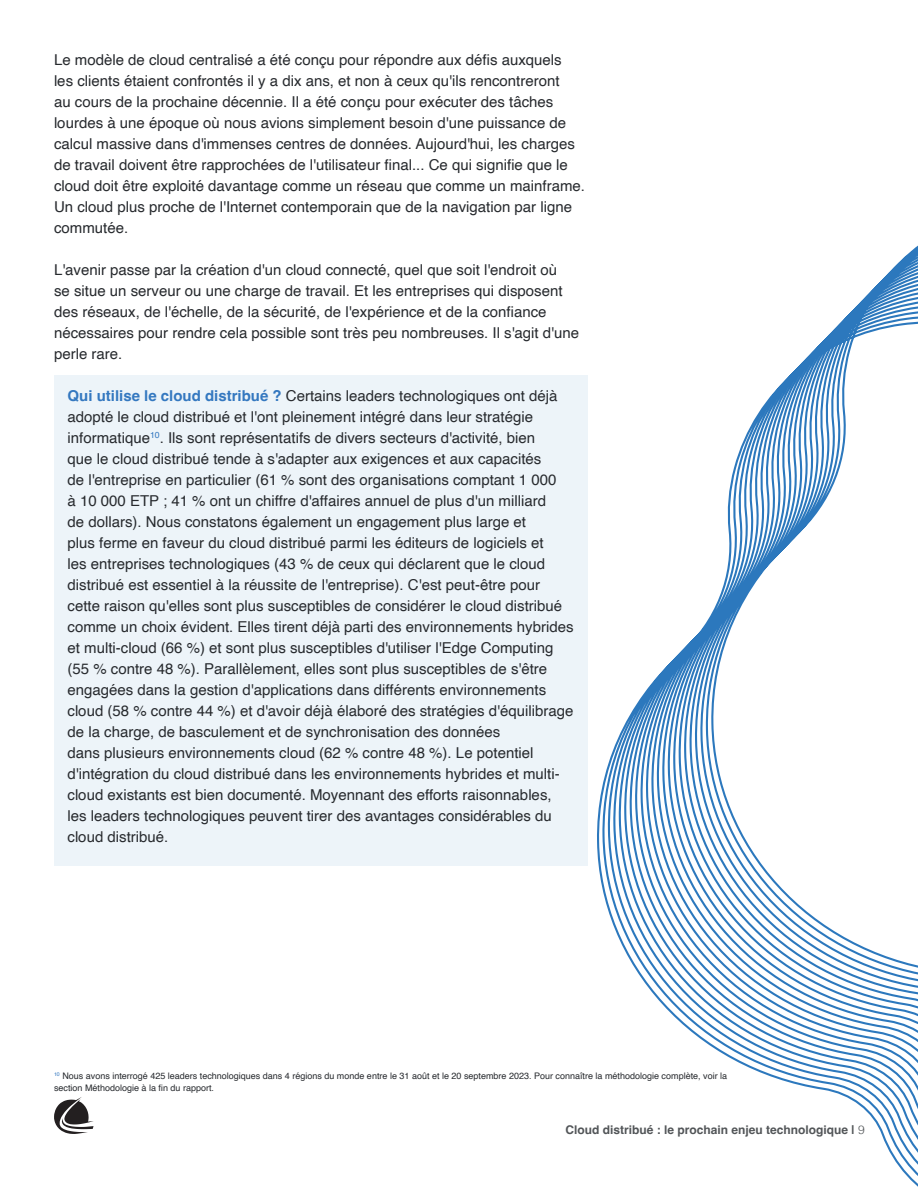
<style>
.page{position:relative;width:918px;height:1188px;background:#fff}
.page>*{position:absolute;margin:0;border:0;box-sizing:border-box;transform-origin:0 0}
.t1{font:15px/21px "Helvetica";color:#272a2e}
.t2{font:700 12px "Helvetica";color:#525558}
.t3{font:9px/12px "Helvetica";color:#272a2e}
.s1{font-weight:700;color:#3478c0}
.s2{font-weight:300}
</style>
<div class="page">
<svg style="left:54px;top:1097px;width:40px;height:37px"></svg>
<div style="left:54px;top:376px;width:534px;height:490px;background:#edf4f9"></div>
<svg style="left:597px;top:245px;width:321px;height:942px"></svg>
<p class="t1" style="left:54px;top:50px;width:533px">Le modèle de cloud centralisé a été conçu pour répondre aux défis auxquels<br>les clients étaient confrontés il y a dix ans, et non à ceux qu'ils rencontreront<br>au cours de la prochaine décennie. Il a été conçu pour exécuter des tâches lourdes à une époque où nous avions simplement besoin d'une puissance de calcul massive dans d'immenses centres de données. Aujourd'hui, les charges de travail doivent être rapprochées de l'utilisateur final... Ce qui signifie que le cloud doit être exploité davantage comme un réseau que comme un mainframe.<br>Un cloud plus proche de l'Internet contemporain que de la navigation par ligne commutée.</p>
<p class="t1" style="left:54px;top:260px;width:527px">L'avenir passe par la création d'un cloud connecté, quel que soit l'endroit où<br>se situe un serveur ou une charge de travail. Et les entreprises qui disposent des réseaux, de l'échelle, de la sécurité, de l'expérience et de la confiance nécessaires pour rendre cela possible sont très peu nombreuses. Il s'agit d'une perle rare.</p>
<p class="t1" style="left:68px;top:385px;width:508px"><span class="s1">Qui utilise le cloud distribué ?</span> Certains leaders technologiques ont déjà adopté le cloud distribué et l'ont pleinement intégré dans leur stratégie informatique<sup>10</sup>. Ils sont représentatifs de divers secteurs d'activité, bien<br>que le cloud distribué tende à s'adapter aux exigences et aux capacités<br>de l'entreprise en particulier (61 % sont des organisations comptant 1 000<br>à 10 000 ETP ; 41 % ont un chiffre d'affaires annuel de plus d'un milliard<br>de dollars). Nous constatons également un engagement plus large et<br>plus ferme en faveur du cloud distribué parmi les éditeurs de logiciels et<br>les entreprises technologiques (43 % de ceux qui déclarent que le cloud distribué est essentiel à la réussite de l'entreprise). C'est peut-être pour cette raison qu'elles sont plus susceptibles de considérer le cloud distribué comme un choix évident. Elles tirent déjà parti des environnements hybrides et multi-cloud (66 %) et sont plus susceptibles d'utiliser l'Edge Computing (55 % contre 48 %). Parallèlement, elles sont plus susceptibles de s'être engagées dans la gestion d'applications dans différents environnements cloud (58 % contre 44 %) et d'avoir déjà élaboré des stratégies d'équilibrage de la charge, de basculement et de synchronisation des données<br>dans plusieurs environnements cloud (62 % contre 48 %). Le potentiel d'intégration du cloud distribué dans les environnements hybrides et multi&shy;cloud existants est bien documenté. Moyennant des efforts raisonnables, les leaders technologiques peuvent tirer des avantages considérables du cloud distribué.</p>
<p class="t3" style="left:54px;top:1070px;width:675px"><sup>10</sup> Nous avons interrogé 425 leaders technologiques dans 4 régions du monde entre le 31 août et le 20 septembre 2023. Pour connaître la méthodologie complète, voir la section Méthodologie à la fin du rapport.</p>
<p class="t2" style="left:566px;top:1122px;width:301px">Cloud distribué : le prochain enjeu technologique | <span class="s2">9</span></p>
</div>
